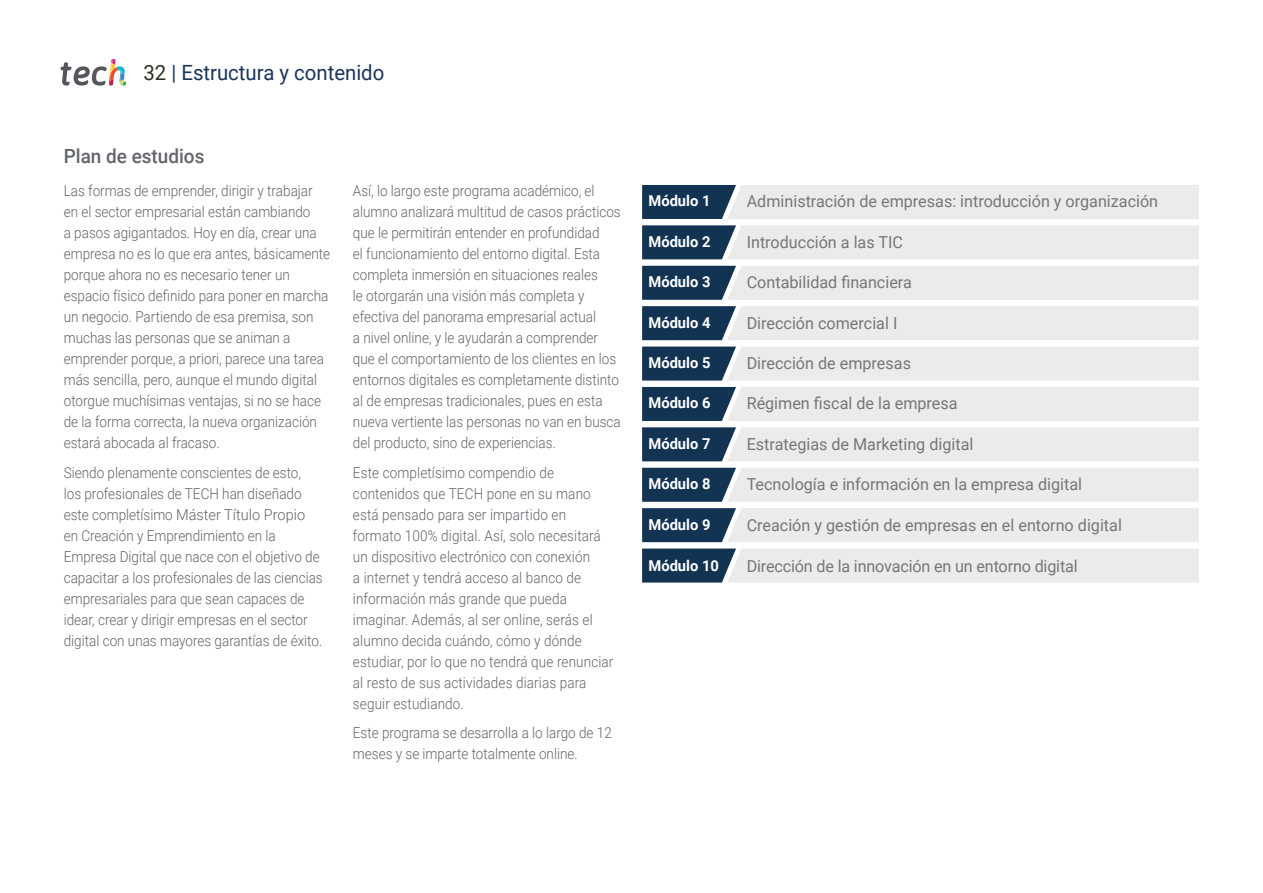
<style>
.page{position:relative;width:1263px;height:893px;background:#fff}
.page>*{position:absolute;margin:0;border:0;box-sizing:border-box;transform-origin:0 0}
.t1{font:21px "Roboto";color:#1a355c}
.t2{font:500 19.5px "Roboto";color:#61646a}
.t3{font:16.5px "Roboto";color:#74777b}
.t4{font:300 15px/21px "Roboto";color:#61646a;scale:.9 1}
.t5{font:700 15px "Roboto";color:#fff}
.s1{color:#312e20}
</style>
<div class="page">
<svg style="left:61px;top:59px;width:65px;height:27px"></svg>
<svg style="left:642px;top:185px;width:557px;height:34px;background:#c8ced2"></svg>
<svg style="left:642px;top:266px;width:557px;height:34px;background:#c8ced2"></svg>
<svg style="left:642px;top:347px;width:557px;height:34px;background:#c9cfd3"></svg>
<svg style="left:642px;top:427px;width:557px;height:34px;background:#c9ced2"></svg>
<svg style="left:642px;top:508px;width:557px;height:34px;background:#c8ced2"></svg>
<svg style="left:642px;top:225px;width:557px;height:34px;background:#c9cfd2"></svg>
<svg style="left:642px;top:306px;width:557px;height:34px;background:#c8ced2"></svg>
<svg style="left:642px;top:387px;width:557px;height:34px;background:#c8ced2"></svg>
<svg style="left:642px;top:468px;width:557px;height:34px;background:#c8ced2"></svg>
<svg style="left:642px;top:549px;width:557px;height:34px;background:#c9cfd3"></svg>
<h1 class="t1" style="left:144px;top:57px;width:242px"><span class="s1">32</span> | Estructura y contenido</h1>
<h2 class="t2" style="left:64px;top:143px;width:142px">Plan de estudios</h2>
<p class="t4" style="left:64px;top:180px;width:298px">Las formas de emprender, dirigir y trabajar en el sector empresarial están cambiando<br>a pasos agigantados. Hoy en día, crear una empresa no es lo que era antes, básicamente porque ahora no es necesario tener un espacio físico definido para poner en marcha un negocio. Partiendo de esa premisa, son muchas las personas que se animan a emprender porque, a priori, parece una tarea más sencilla, pero, aunque el mundo digital otorgue muchísimas ventajas, si no se hace de la forma correcta, la nueva organización estará abocada al fracaso.</p>
<p class="t4" style="left:64px;top:461px;width:289px">Siendo plenamente conscientes de esto,<br>los profesionales de TECH han diseñado este completísimo Máster Título Propio en Creación y Emprendimiento en la Empresa Digital que nace con el objetivo de capacitar a los profesionales de las ciencias empresariales para que sean capaces de idear, crear y dirigir empresas en el sector digital con unas mayores garantías de éxito.</p>
<p class="t4" style="left:353px;top:180px;width:299px">Así, lo largo este programa académico, el alumno analizará multitud de casos prácticos que le permitirán entender en profundidad<br>el funcionamiento del entorno digital. Esta completa inmersión en situaciones reales<br>le otorgarán una visión más completa y efectiva del panorama empresarial actual<br>a nivel online, y le ayudarán a comprender que el comportamiento de los clientes en los entornos digitales es completamente distinto al de empresas tradicionales, pues en esta nueva vertiente las personas no van en busca del producto, sino de experiencias.</p>
<p class="t4" style="left:353px;top:461px;width:291px">Este completísimo compendio de contenidos que TECH pone en su mano está pensado para ser impartido en formato 100% digital. Así, solo necesitará un dispositivo electrónico con conexión<br>a internet y tendrá acceso al banco de información más grande que pueda imaginar. Además, al ser online, serás el alumno decida cuándo, cómo y dónde estudiar, por lo que no tendrá que renunciar al resto de sus actividades diarias para seguir estudiando.</p>
<p class="t4" style="left:353px;top:722px;width:289px">Este programa se desarrolla a lo largo de 12 meses y se imparte totalmente online.</p>
<p class="t5" style="left:648px;top:190px;width:63px">Módulo 1</p>
<p class="t3" style="left:747px;top:190px;width:413px">Administración de empresas: introducción y organización</p>
<p class="t5" style="left:648px;top:231px;width:63px">Módulo 2</p>
<p class="t3" style="left:747px;top:230px;width:158px">Introducción a las TIC</p>
<p class="t5" style="left:648px;top:271px;width:63px">Módulo 3</p>
<p class="t3" style="left:747px;top:271px;width:167px">Contabilidad financiera</p>
<p class="t5" style="left:648px;top:312px;width:63px">Módulo 4</p>
<p class="t3" style="left:747px;top:312px;width:152px">Dirección comercial I</p>
<p class="t5" style="left:648px;top:352px;width:63px">Módulo 5</p>
<p class="t3" style="left:747px;top:352px;width:166px">Dirección de empresas</p>
<p class="t5" style="left:648px;top:392px;width:63px">Módulo 6</p>
<p class="t3" style="left:747px;top:392px;width:212px">Régimen fiscal de la empresa</p>
<p class="t5" style="left:648px;top:433px;width:63px">Módulo 7</p>
<p class="t3" style="left:747px;top:432px;width:228px">Estrategias de Marketing digital</p>
<p class="t5" style="left:648px;top:473px;width:63px">Módulo 8</p>
<p class="t3" style="left:747px;top:473px;width:337px">Tecnología e información en la empresa digital</p>
<p class="t5" style="left:648px;top:514px;width:63px">Módulo 9</p>
<p class="t3" style="left:747px;top:513px;width:377px">Creación y gestión de empresas en el entorno digital</p>
<p class="t5" style="left:648px;top:555px;width:72px">Módulo 10</p>
<p class="t3" style="left:747px;top:554px;width:333px">Dirección de la innovación en un entorno digital</p>
</div>
